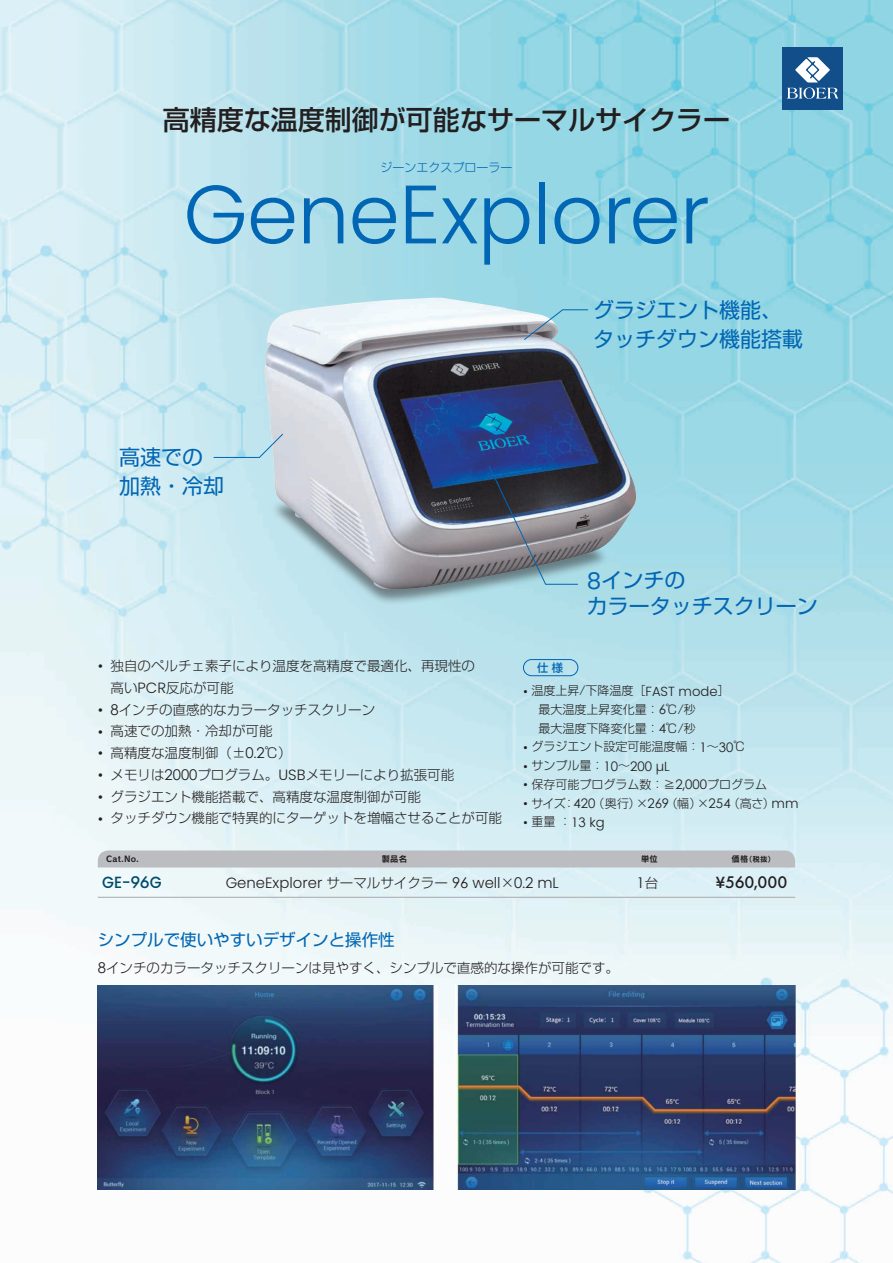
<style>
.page{position:relative;width:893px;height:1263px;background:#fff}
.page>*{position:absolute;margin:0;border:0;box-sizing:border-box;transform-origin:0 0}
.t1{font:300 82.5px "Poppins";letter-spacing:-.01em;color:#0166b3}
.t2{font:500 27px "Shin Go Pro";color:#231f20}
.t3{font:21px "Shin Go Pro";color:#0166b3}
.t4{font:500 17.55px "Futura PT";letter-spacing:-.005em;color:#231f20}
.t5{font:16.5px "Shin Go Pro";color:#0166b3}
.t6{font:500 16.2px "Poppins";color:#004b6c;scale:.95 1}
.t7{font:300 14.85px "Poppins";color:#231f20}
.t8{font:300 13.5px "Shin Go Pro";color:#231f20}
.t9{font:300 13.2px "Poppins";color:#231f20}
.t10{font:13.2px "Century Gothic";color:#231f20}
.t11{font:300 12px "Shin Go Pro";color:#231f20}
.t12{font:300 12px "Shin Go Pro";color:#0166b3}
.t13{font:500 11.25px "Shin Go Pro";color:#0166b3}
.t14{font:8.25px "Rodin CID B";letter-spacing:.02em;color:#231f20}
.t15{font:7.5px "Rodin CID B";color:#231f20}
.s1{font-family:"Poppins";font-size:14.85px}
.s2{font-family:"Century Gothic";font-weight:400;font-size:14.85px}
.s3{font-family:"Poppins";font-size:23.1px}
.s4{font-family:"Poppins";font-size:13.2px}
.s5{font-family:"Century Gothic";font-weight:400;font-size:13.2px}
.s6{font-family:"Shin Go Pro";font-size:12px}
.s7{font-family:"Century Gothic";font-weight:400}
.s8{font-family:"Shin Go Pro";font-weight:300;font-size:12px}
.s9{font-family:"Futura PT";font-size:17.55px}
.s10{font-family:"Shin Go Pro";font-size:13.5px}
.s11{font-family:"Poppins";font-size:16.2px}
</style>
<div class="page">
<img style="left:0;top:0;width:893px;height:1263px">
<div style="left:782px;top:47px;width:61px;height:62px;background:#114e8a"></div>
<svg style="left:787px;top:57px;width:51px;height:42px"></svg>
<div style="left:270px;top:480px;width:340px;height:126px;background:#231f20;opacity:.5"></div>
<img style="left:265px;top:298px;width:371px;height:292px">
<svg style="left:523px;top:309px;width:66px;height:32px;background:#9bc5d1"></svg>
<svg style="left:277px;top:465px;width:330px;height:120px;background:#8b95a0"></svg>
<div style="left:98px;top:850px;width:697px;height:17px;background:#bcbdc0"></div>
<hr style="left:98px;top:897px;width:102px;height:1px;background:#a8a9ad">
<hr style="left:200px;top:897px;width:383px;height:1px;background:#a8a9ad">
<hr style="left:583px;top:897px;width:127px;height:1px;background:#a8a9ad">
<hr style="left:710px;top:897px;width:85px;height:1px;background:#a8a9ad">
<img style="left:98px;top:985px;width:340px;height:204px">
<div style="left:523px;top:659px;width:55px;height:17px;border:1px solid #0166b3;border-radius:8px"></div>
<svg style="left:213px;top:433px;width:71px;height:25px;background:#bbdde8"></svg>
<img style="left:455px;top:985px;width:340px;height:204px">
<p class="t2" style="left:163px;top:98px;width:569px">高精度な温度制御が可能なサーマルサイクラー</p>
<p class="t12" style="left:380px;top:158px;width:134px">ジーンエクスプローラー</p>
<p class="t1" style="left:183px;top:167px;width:528px">GeneExplorer</p>
<p class="t3" style="left:593px;top:293px;width:190px">グラジエント機能、</p>
<p class="t3" style="left:593px;top:322px;width:211px">タッチダウン機能搭載</p>
<p class="t3" style="left:119px;top:440px;width:86px">高速での</p>
<p class="t3" style="left:119px;top:468px;width:106px">加熱・冷却</p>
<p class="t7" style="left:98px;top:658px;width:7px">•</p>
<p class="t8" style="left:111px;top:655px;width:366px">独自のペルチェ素子により温度を高精度で最適化、再現性の</p>
<p class="t7" style="left:98px;top:701px;width:7px">•</p>
<p class="t8" style="left:111px;top:676px;width:125px">高い<span class="s1">PCR</span>反応が可能</p>
<p class="t8" style="left:111px;top:698px;width:266px"><span class="s2">8</span>インチの直感的なカラータッチスクリーン</p>
<p class="t7" style="left:98px;top:723px;width:7px">•</p>
<p class="t8" style="left:111px;top:720px;width:164px">高速での加熱・冷却が可能</p>
<p class="t7" style="left:98px;top:745px;width:7px">•</p>
<p class="t8" style="left:111px;top:742px;width:183px">高精度な温度制御)±<span class="s2">0</span><span class="s1">.</span><span class="s2">2</span>°C(</p>
<p class="t7" style="left:98px;top:766px;width:7px">•</p>
<p class="t8" style="left:111px;top:763px;width:345px">メモリは<span class="s2">2000</span>プログラム。<span class="s1">USB</span>メモリーにより拡張可能</p>
<p class="t7" style="left:98px;top:788px;width:7px">•</p>
<p class="t8" style="left:111px;top:785px;width:312px">グラジエント機能搭載で、高精度な温度制御が可能</p>
<p class="t7" style="left:98px;top:810px;width:7px">•</p>
<p class="t8" style="left:111px;top:807px;width:393px">タッチダウン機能で特異的にターゲットを増幅させることが可能</p>
<p class="t14" style="left:106px;top:853px;width:34px">Cat.No.</p>
<p class="t14" style="left:382px;top:853px;width:27px">製品名</p>
<p class="t3" style="left:587px;top:563px;width:100px"><span class="s3">8</span>インチの</p>
<p class="t3" style="left:587px;top:589px;width:232px">カラータッチスクリーン</p>
<p class="t13" style="left:537px;top:658px;width:27px">仕様</p>
<p class="t11" style="left:523px;top:681px;width:208px"><span class="s4">•</span> 温度上昇/下降温度［<span class="s4">FAST mode</span>[</p>
<p class="t11" style="left:539px;top:699px;width:159px">最大温度上昇変化量：<span class="s5">6</span>℃ 秒/</p>
<p class="t11" style="left:539px;top:718px;width:159px">最大温度下降変化量：<span class="s5">4</span>℃ 秒/</p>
<p class="t11" style="left:523px;top:737px;width:224px"><span class="s4">•</span> グラジエント設定可能温度幅：<span class="s5">1</span>~<span class="s5">30</span>°C</p>
<p class="t11" style="left:523px;top:756px;width:148px"><span class="s4">•</span> サンプル量：<span class="s5">10</span>～<span class="s5">200</span> <span class="s4">µL</span></p>
<p class="t11" style="left:523px;top:774px;width:245px"><span class="s4">•</span> 保存可能プログラム数：≧<span class="s5">2</span><span class="s4">,</span><span class="s5">000</span>プログラム</p>
<p class="t11" style="left:523px;top:793px;width:44px"><span class="s4">•</span> サイズ</p>
<p class="t9" style="left:523px;top:814px;width:83px">• <span class="s6">重量：</span><span class="s7">13</span> kg</p>
<p class="t11" style="left:593px;top:793px;width:78px">（奥行）×<span class="s5">269</span></p>
<p class="t11" style="left:666px;top:793px;width:67px">（幅）×<span class="s5">254</span></p>
<p class="t11" style="left:728px;top:793px;width:49px">（高さ）</p>
<p class="t10" style="left:563px;top:795px;width:34px"><span class="s8">：</span>420</p>
<p class="t9" style="left:772px;top:796px;width:29px">mm</p>
<p class="t14" style="left:641px;top:853px;width:18px">単位</p>
<p class="t14" style="left:732px;top:853px;width:18px">価格</p>
<p class="t15" style="left:745px;top:854px;width:32px">（税抜(</p>
<p class="t6" style="left:102px;top:872px;width:64px">GE-<span class="s9">96</span>G</p>
<p class="t7" style="left:226px;top:874px;width:335px">GeneExplorer <span class="s10">サーマルサイクラー</span> <span class="s7">96</span> well<span class="s10">×</span><span class="s7">0</span>.<span class="s7">2</span> mL</p>
<p class="t5" style="left:98px;top:926px;width:299px">シンプルで使いやすいデザインと操作性</p>
<p class="t8" style="left:98px;top:957px;width:523px"><span class="s2">8</span>インチのカラータッチスクリーンは見やすく、シンプルで直感的な操作が可能です。</p>
<p class="t8" style="left:636px;top:871px;width:23px">台<span class="s2">1</span></p>
<p class="t4" style="left:716px;top:871px;width:73px"><span class="s11">¥</span>560<span class="s11">,</span>000</p>
</div>
